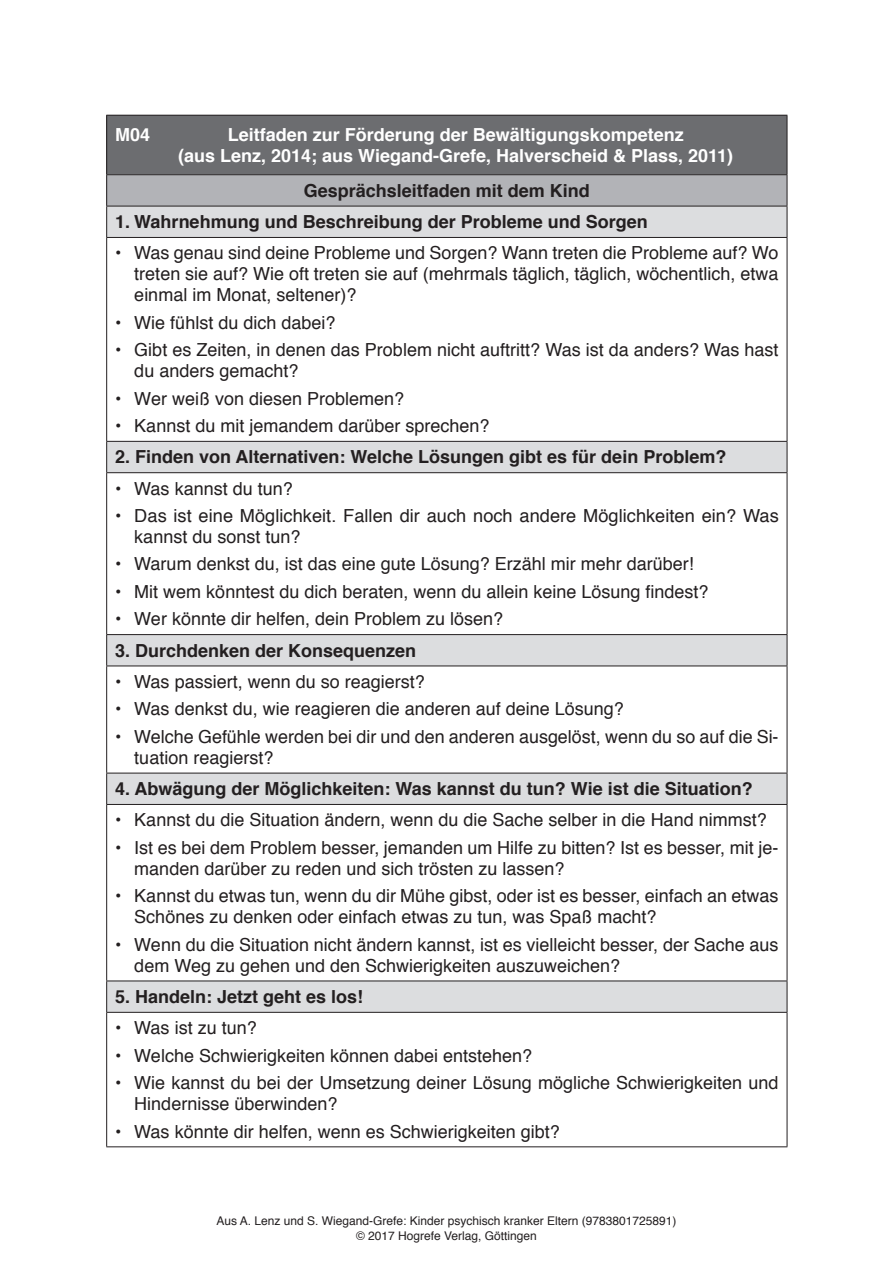
<style>
.page{position:relative;width:893px;height:1263px;background:#fff}
.page>*{position:absolute;margin:0;border:0;box-sizing:border-box;transform-origin:0 0}
.t1{font:18px/21px "Helvetica";color:#231f20}
.t2{font:700 18px "Helvetica";color:#231f20}
.t3{font:700 18px/21px "Helvetica";color:#fff;text-align:center}
.t4{font:12px/15px "Helvetica";color:#231f20;text-align:center}
</style>
<div class="page">
<div style="left:107px;top:115px;width:680px;height:60px;background:#6c6d70"></div>
<div style="left:107px;top:175px;width:680px;height:31px;background:#b2b3b7"></div>
<svg style="left:107px;top:207px;width:680px;height:805px"></svg>
<hr style="left:106px;top:115px;width:681px;height:1px;background:#231f20">
<hr style="left:106px;top:116px;width:1px;height:58px;background:#231f20">
<hr style="left:787px;top:116px;width:1px;height:58px;background:#231f20">
<hr style="left:106px;top:174px;width:681px;height:1px;background:#231f20">
<hr style="left:106px;top:175px;width:1px;height:31px;background:#231f20">
<hr style="left:787px;top:175px;width:1px;height:31px;background:#231f20">
<hr style="left:106px;top:206px;width:681px;height:1px;background:#231f20">
<hr style="left:106px;top:206px;width:1px;height:31px;background:#231f20">
<hr style="left:787px;top:206px;width:1px;height:31px;background:#231f20">
<hr style="left:106px;top:237px;width:681px;height:1px;background:#231f20">
<hr style="left:106px;top:238px;width:1px;height:203px;background:#231f20">
<hr style="left:787px;top:238px;width:1px;height:203px;background:#231f20">
<hr style="left:106px;top:441px;width:681px;height:1px;background:#231f20">
<hr style="left:106px;top:442px;width:1px;height:30px;background:#231f20">
<hr style="left:787px;top:442px;width:1px;height:30px;background:#231f20">
<hr style="left:106px;top:472px;width:681px;height:1px;background:#231f20">
<hr style="left:106px;top:473px;width:1px;height:161px;background:#231f20">
<hr style="left:787px;top:473px;width:1px;height:161px;background:#231f20">
<hr style="left:106px;top:634px;width:681px;height:1px;background:#231f20">
<hr style="left:106px;top:635px;width:1px;height:31px;background:#231f20">
<hr style="left:787px;top:635px;width:1px;height:31px;background:#231f20">
<hr style="left:106px;top:666px;width:681px;height:1px;background:#231f20">
<hr style="left:106px;top:666px;width:1px;height:107px;background:#231f20">
<hr style="left:787px;top:666px;width:1px;height:107px;background:#231f20">
<hr style="left:106px;top:773px;width:681px;height:1px;background:#231f20">
<hr style="left:106px;top:773px;width:1px;height:31px;background:#231f20">
<hr style="left:787px;top:773px;width:1px;height:31px;background:#231f20">
<hr style="left:106px;top:804px;width:681px;height:1px;background:#231f20">
<hr style="left:106px;top:805px;width:1px;height:175px;background:#231f20">
<hr style="left:787px;top:805px;width:1px;height:175px;background:#231f20">
<hr style="left:106px;top:980px;width:681px;height:1px;background:#231f20">
<hr style="left:106px;top:981px;width:1px;height:31px;background:#231f20">
<hr style="left:787px;top:981px;width:1px;height:31px;background:#231f20">
<hr style="left:106px;top:1012px;width:681px;height:1px;background:#231f20">
<hr style="left:106px;top:1013px;width:1px;height:133px;background:#231f20">
<hr style="left:787px;top:1013px;width:1px;height:133px;background:#231f20">
<hr style="left:106px;top:1146px;width:681px;height:1px;background:#231f20">
<p class="t3" style="left:115px;top:124px;width:37px">M04</p>
<p class="t3" style="left:178px;top:124px;width:557px">Leitfaden zur Förderung der Bewältigungskompetenz<br>(aus Lenz, 2014; aus Wiegand-Grefe, Halverscheid &amp; Plass, 2011)</p>
<p class="t2" style="left:304px;top:176px;width:288px">Gesprächsleitfaden mit dem Kind</p>
<p class="t2" style="left:115px;top:207px;width:534px">1. Wahrnehmung und Beschreibung der Probleme und Sorgen</p>
<p class="t1" style="left:134px;top:243px;width:646px;text-align:justify;text-indent:-19px">• Was genau sind deine Probleme und Sorgen? Wann treten die Probleme auf? Wo treten sie auf? Wie oft treten sie auf (mehrmals täglich, täglich, wöchentlich, etwa einmal im Monat, seltener)?</p>
<p class="t1" style="left:115px;top:313px;width:222px">• Wie fühlst du dich dabei?</p>
<p class="t1" style="left:134px;top:340px;width:646px;text-indent:-19px">• Gibt es Zeiten, in denen das Problem nicht auftritt? Was ist da anders? Was hast du anders gemacht?</p>
<p class="t1" style="left:115px;top:388px;width:290px">• Wer weiß von diesen Problemen?</p>
<p class="t1" style="left:115px;top:416px;width:376px">• Kannst du mit jemandem darüber sprechen?</p>
<p class="t2" style="left:115px;top:442px;width:613px">2. Finden von Alternativen: Welche Lösungen gibt es für dein Problem?</p>
<p class="t1" style="left:115px;top:478px;width:179px">• Was kannst du tun?</p>
<p class="t1" style="left:134px;top:506px;width:646px;text-indent:-19px">• Das ist eine Möglichkeit. Fallen dir auch noch andere Möglichkeiten ein? Was kannst du sonst tun?</p>
<p class="t1" style="left:115px;top:554px;width:580px">• Warum denkst du, ist das eine gute Lösung? Erzähl mir mehr darüber!</p>
<p class="t1" style="left:115px;top:582px;width:595px">• Mit wem könntest du dich beraten, wenn du allein keine Lösung findest?</p>
<p class="t1" style="left:115px;top:609px;width:389px">• Wer könnte dir helfen, dein Problem zu lösen?</p>
<p class="t2" style="left:115px;top:636px;width:303px">3. Durchdenken der Konsequenzen</p>
<p class="t1" style="left:115px;top:672px;width:311px">• Was passiert, wenn du so reagierst?</p>
<p class="t1" style="left:115px;top:699px;width:510px">• Was denkst du, wie reagieren die anderen auf deine Lösung?</p>
<p class="t1" style="left:134px;top:726px;width:646px;text-indent:-19px">• Welche Gefühle werden bei dir und den anderen ausgelöst, wenn du so auf die Si&shy;tuation reagierst?</p>
<p class="t2" style="left:115px;top:774px;width:639px">4. Abwägung der Möglichkeiten: Was kannst du tun? Wie ist die Situation?</p>
<p class="t1" style="left:115px;top:810px;width:653px">• Kannst du die Situation ändern, wenn du die Sache selber in die Hand nimmst?</p>
<p class="t1" style="left:134px;top:837px;width:646px;text-indent:-19px">• Ist es bei dem Problem besser, jemanden um Hilfe zu bitten? Ist es besser, mit je&shy;manden darüber zu reden und sich trösten zu lassen?</p>
<p class="t1" style="left:134px;top:886px;width:646px;text-indent:-19px">• Kannst du etwas tun, wenn du dir Mühe gibst, oder ist es besser, einfach an etwas<br>Schönes zu denken oder einfach etwas zu tun, was Spaß macht?</p>
<p class="t1" style="left:134px;top:934px;width:646px;text-indent:-19px">• Wenn du die Situation nicht ändern kannst, ist es vielleicht besser, der Sache aus dem Weg zu gehen und den Schwierigkeiten auszuweichen?</p>
<p class="t2" style="left:115px;top:982px;width:250px">5. Handeln: Jetzt geht es los!</p>
<p class="t1" style="left:115px;top:1018px;width:143px">• Was ist zu tun?</p>
<p class="t1" style="left:115px;top:1045px;width:419px">• Welche Schwierigkeiten können dabei entstehen?</p>
<p class="t1" style="left:134px;top:1073px;width:646px;text-indent:-19px">• Wie kannst du bei der Umsetzung deiner Lösung mögliche Schwierigkeiten und<br>Hindernisse überwinden?</p>
<p class="t1" style="left:115px;top:1121px;width:446px">• Was könnte dir helfen, wenn es Schwierigkeiten gibt?</p>
<p class="t4" style="left:216px;top:1214px;width:462px">Aus A. Lenz und S. Wiegand-Grefe: Kinder psychisch kranker Eltern (9783801725891) © 2017 Hogrefe Verlag, Göttingen</p>
</div>
